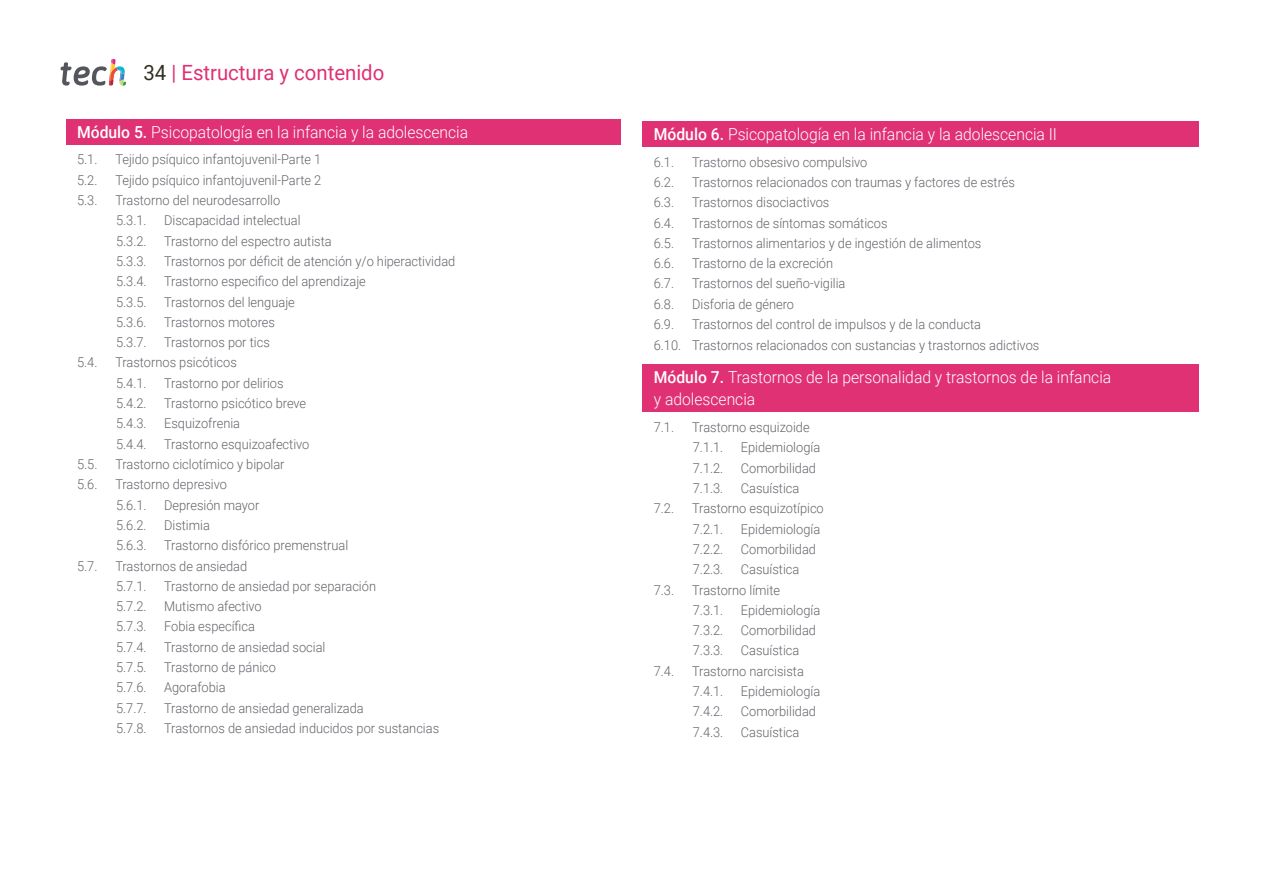
<style>
.page{position:relative;width:1263px;height:893px;background:#fff}
.page>*{position:absolute;margin:0;border:0;box-sizing:border-box;transform-origin:0 0}
.t1{font:21px "Roboto";color:#df3174}
.t2{font:300 16.5px/22.5px "Roboto";color:#fff;scale:.95 1}
.t3{font:300 13.5px/20.2px "Roboto";color:#61646a;scale:.95 1}
.s1{color:#312e20}
.s2{color:#df3173}
.s3{font-weight:500}
</style>
<div class="page">
<div style="left:66px;top:119px;width:555px;height:25px;background:#df3174"></div>
<div style="left:643px;top:121px;width:556px;height:25px;background:#df3174"></div>
<div style="left:643px;top:364px;width:556px;height:48px;background:#df3174"></div>
<svg style="left:61px;top:59px;width:65px;height:27px"></svg>
<h1 class="t1" style="left:144px;top:57px;width:242px"><span class="s1">34</span> <span class="s2">|</span> Estructura y contenido</h1>
<p class="t2" style="left:77px;top:120px;width:413px"><span class="s3">Módulo 5.</span> Psicopatología en la infancia y la adolescencia</p>
<p class="t3" style="left:77px;top:149px;width:23px">5.1.</p>
<p class="t3" style="left:115px;top:149px;width:218px">Tejido psíquico infantojuvenil-Parte 1</p>
<p class="t3" style="left:77px;top:169px;width:23px">5.2.</p>
<p class="t3" style="left:115px;top:169px;width:218px">Tejido psíquico infantojuvenil-Parte 2</p>
<p class="t3" style="left:77px;top:190px;width:23px">5.3.</p>
<p class="t3" style="left:115px;top:190px;width:175px">Trastorno del neurodesarrollo<br>5.3.1.</p>
<p class="t3" style="left:164px;top:210px;width:145px">Discapacidad intelectual</p>
<p class="t3" style="left:116px;top:230px;width:34px">5.3.2.</p>
<p class="t3" style="left:164px;top:230px;width:178px">Trastorno del espectro autista</p>
<p class="t3" style="left:116px;top:251px;width:34px">5.3.3.</p>
<p class="t3" style="left:164px;top:251px;width:308px">Trastornos por déficit de atención y/o hiperactividad</p>
<p class="t3" style="left:116px;top:271px;width:34px">5.3.4.</p>
<p class="t3" style="left:164px;top:271px;width:214px">Trastorno especifico del aprendizaje</p>
<p class="t3" style="left:116px;top:291px;width:34px">5.3.5.</p>
<p class="t3" style="left:164px;top:291px;width:139px">Trastornos del lenguaje</p>
<p class="t3" style="left:116px;top:311px;width:34px">5.3.6.</p>
<p class="t3" style="left:164px;top:311px;width:118px">Trastornos motores</p>
<p class="t3" style="left:116px;top:332px;width:34px">5.3.7.</p>
<p class="t3" style="left:164px;top:332px;width:113px">Trastornos por tics</p>
<p class="t3" style="left:77px;top:352px;width:23px">5.4.</p>
<p class="t3" style="left:115px;top:352px;width:129px">Trastornos psicóticos<br>5.4.1.</p>
<p class="t3" style="left:164px;top:372px;width:127px">Trastorno por delirios</p>
<p class="t3" style="left:116px;top:393px;width:34px">5.4.2.</p>
<p class="t3" style="left:164px;top:393px;width:151px">Trastorno psicótico breve</p>
<p class="t3" style="left:116px;top:413px;width:34px">5.4.3.</p>
<p class="t3" style="left:164px;top:413px;width:82px">Esquizofrenia</p>
<p class="t3" style="left:116px;top:433px;width:34px">5.4.4.</p>
<p class="t3" style="left:164px;top:433px;width:155px">Trastorno esquizoafectivo</p>
<p class="t3" style="left:77px;top:454px;width:23px">5.5.</p>
<p class="t3" style="left:115px;top:454px;width:180px">Trastorno ciclotímico y bipolar</p>
<p class="t3" style="left:77px;top:474px;width:23px">5.6.</p>
<p class="t3" style="left:115px;top:474px;width:119px">Trastorno depresivo<br>5.6.1.</p>
<p class="t3" style="left:164px;top:494px;width:102px">Depresión mayor</p>
<p class="t3" style="left:116px;top:514px;width:34px">5.6.2.</p>
<p class="t3" style="left:164px;top:514px;width:50px">Distimia</p>
<p class="t3" style="left:116px;top:535px;width:34px">5.6.3.</p>
<p class="t3" style="left:164px;top:535px;width:195px">Trastorno disfórico premenstrual</p>
<p class="t3" style="left:77px;top:555px;width:23px">5.7.</p>
<p class="t3" style="left:115px;top:555px;width:140px">Trastornos de ansiedad<br>5.7.1.</p>
<p class="t3" style="left:164px;top:575px;width:225px">Trastorno de ansiedad por separación</p>
<p class="t3" style="left:116px;top:596px;width:34px">5.7.2.</p>
<p class="t3" style="left:164px;top:596px;width:104px">Mutismo afectivo</p>
<p class="t3" style="left:116px;top:616px;width:34px">5.7.3.</p>
<p class="t3" style="left:164px;top:616px;width:97px">Fobia específica</p>
<p class="t3" style="left:116px;top:636px;width:34px">5.7.4.</p>
<p class="t3" style="left:164px;top:636px;width:171px">Trastorno de ansiedad social</p>
<p class="t3" style="left:116px;top:657px;width:34px">5.7.5.</p>
<p class="t3" style="left:164px;top:657px;width:119px">Trastorno de pánico</p>
<p class="t3" style="left:116px;top:677px;width:34px">5.7.6.</p>
<p class="t3" style="left:164px;top:677px;width:66px">Agorafobia</p>
<p class="t3" style="left:116px;top:697px;width:34px">5.7.7.</p>
<p class="t3" style="left:164px;top:697px;width:212px">Trastorno de ansiedad generalizada</p>
<p class="t3" style="left:116px;top:718px;width:34px">5.7.8.</p>
<p class="t3" style="left:164px;top:718px;width:291px">Trastornos de ansiedad inducidos por sustancias</p>
<p class="t2" style="left:654px;top:122px;width:426px"><span class="s3">Módulo 6.</span> Psicopatología en la infancia y la adolescencia II</p>
<p class="t3" style="left:654px;top:151px;width:23px">6.1.</p>
<p class="t3" style="left:692px;top:151px;width:186px">Trastorno obsesivo compulsivo</p>
<p class="t3" style="left:654px;top:171px;width:23px">6.2.</p>
<p class="t3" style="left:692px;top:171px;width:341px">Trastornos relacionados con traumas y factores de estrés</p>
<p class="t3" style="left:654px;top:192px;width:23px">6.3.</p>
<p class="t3" style="left:692px;top:192px;width:146px">Trastornos disociactivos</p>
<p class="t3" style="left:654px;top:212px;width:23px">6.4.</p>
<p class="t3" style="left:692px;top:212px;width:207px">Trastornos de síntomas somáticos</p>
<p class="t3" style="left:654px;top:232px;width:23px">6.5.</p>
<p class="t3" style="left:692px;top:232px;width:306px">Trastornos alimentarios y de ingestión de alimentos</p>
<p class="t3" style="left:654px;top:253px;width:23px">6.6.</p>
<p class="t3" style="left:692px;top:253px;width:150px">Trastorno de la excreción</p>
<p class="t3" style="left:654px;top:273px;width:23px">6.7.</p>
<p class="t3" style="left:692px;top:273px;width:163px">Trastornos del sueño-vigilia</p>
<p class="t3" style="left:654px;top:293px;width:23px">6.8.</p>
<p class="t3" style="left:692px;top:293px;width:109px">Disforia de género</p>
<p class="t3" style="left:654px;top:314px;width:23px">6.9.</p>
<p class="t3" style="left:654px;top:313px;width:407px;line-height:20.7px;text-indent:38px">Trastornos del control de impulsos y de la conducta<br>6.10. Trastornos relacionados con sustancias y trastornos adictivos</p>
<p class="t2" style="left:654px;top:365px;width:483px"><span class="s3">Módulo 7.</span> Trastornos de la personalidad y trastornos de la infancia y adolescencia</p>
<p class="t3" style="left:654px;top:417px;width:23px">7.1.</p>
<p class="t3" style="left:692px;top:417px;width:125px">Trastorno esquizoide<br>7.1.1.</p>
<p class="t3" style="left:741px;top:437px;width:85px">Epidemiología</p>
<p class="t3" style="left:693px;top:457px;width:34px">7.1.2.</p>
<p class="t3" style="left:741px;top:457px;width:81px">Comorbilidad</p>
<p class="t3" style="left:693px;top:478px;width:34px">7.1.3.</p>
<p class="t3" style="left:741px;top:478px;width:63px">Casuística</p>
<p class="t3" style="left:654px;top:498px;width:23px">7.2.</p>
<p class="t3" style="left:692px;top:498px;width:140px">Trastorno esquizotípico<br>7.2.1.</p>
<p class="t3" style="left:741px;top:518px;width:85px">Epidemiología</p>
<p class="t3" style="left:693px;top:538px;width:34px">7.2.2.</p>
<p class="t3" style="left:741px;top:538px;width:81px">Comorbilidad</p>
<p class="t3" style="left:693px;top:559px;width:34px">7.2.3.</p>
<p class="t3" style="left:741px;top:559px;width:63px">Casuística</p>
<p class="t3" style="left:654px;top:579px;width:23px">7.3.</p>
<p class="t3" style="left:692px;top:579px;width:94px">Trastorno límite<br>7.3.1.</p>
<p class="t3" style="left:741px;top:599px;width:85px">Epidemiología</p>
<p class="t3" style="left:693px;top:620px;width:34px">7.3.2.</p>
<p class="t3" style="left:741px;top:620px;width:81px">Comorbilidad</p>
<p class="t3" style="left:693px;top:640px;width:34px">7.3.3.</p>
<p class="t3" style="left:741px;top:640px;width:63px">Casuística</p>
<p class="t3" style="left:654px;top:660px;width:23px">7.4.</p>
<p class="t3" style="left:692px;top:660px;width:119px">Trastorno narcisista<br>7.4.1.</p>
<p class="t3" style="left:741px;top:681px;width:85px">Epidemiología</p>
<p class="t3" style="left:693px;top:701px;width:34px">7.4.2.</p>
<p class="t3" style="left:741px;top:701px;width:81px">Comorbilidad</p>
<p class="t3" style="left:693px;top:721px;width:34px">7.4.3.</p>
<p class="t3" style="left:741px;top:721px;width:63px">Casuística</p>
</div>
